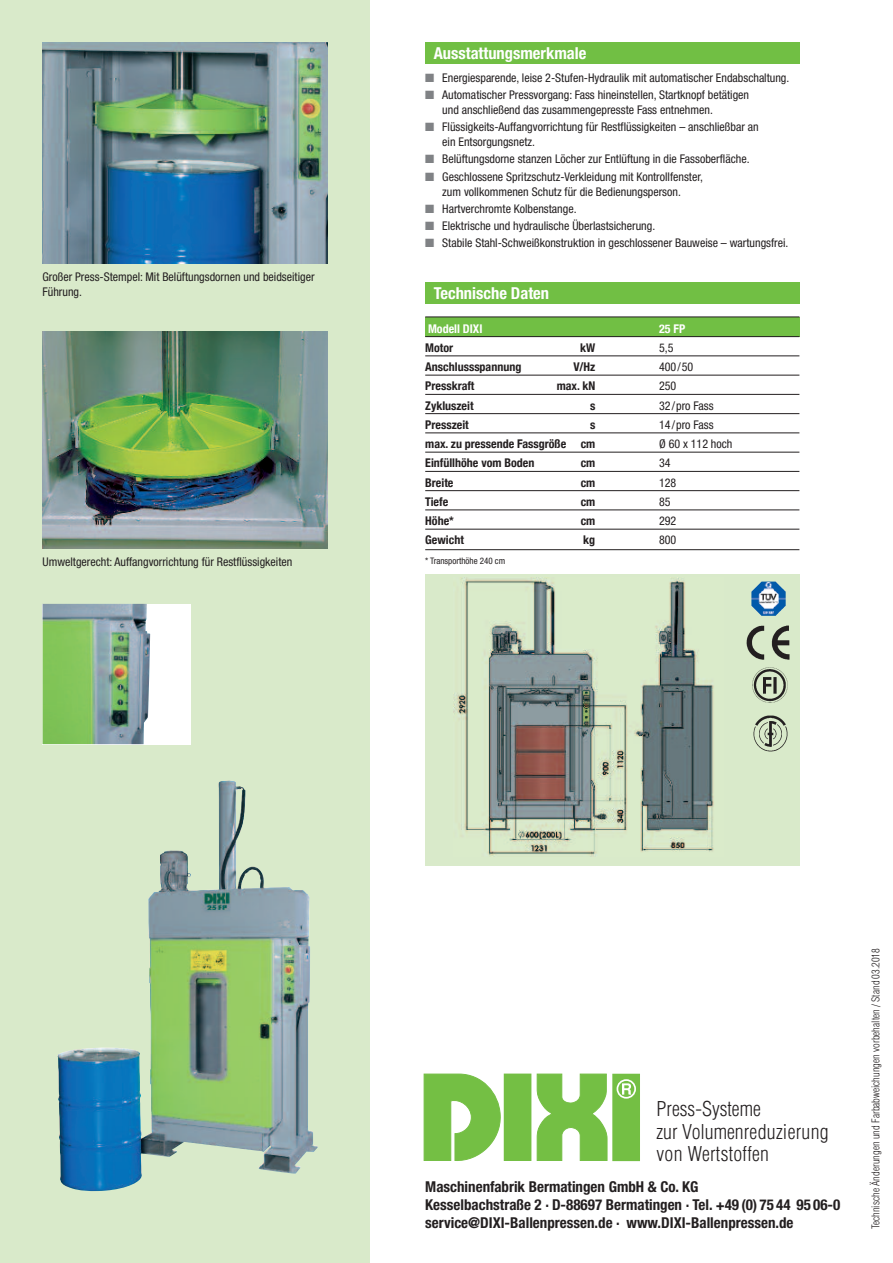
<style>
.page{position:relative;width:893px;height:1263px;background:#fff}
.page>*{position:absolute;margin:0;border:0;box-sizing:border-box;transform-origin:0 0}
.t1{font:300 condensed 19.95px/23px "Helvetica";letter-spacing:.015em;color:#231f20}
.t2{font:700 condensed 16.5px "Helvetica Neue";color:#fff}
.t3{font:700 condensed 15px/18px "Helvetica Neue";color:#231f20}
.t4{font:condensed 12px/15px "Helvetica Neue";color:#231f20}
.t5{font:700 condensed 12px "Helvetica Neue";color:#231f20}
.t6{font:700 condensed 12px "Helvetica Neue";color:#fff}
.t7{font:300 condensed 10.5px "Helvetica";color:#231f20}
.t8{font:condensed 9px "Helvetica Neue";color:#231f20}
.s1{color:#808285}
</style>
<div class="page">
<div style="left:0;top:0;width:370px;height:1263px;background:#d9eaca"></div>
<div style="left:425px;top:318px;width:374px;height:19px;background:#71bf44"></div>
<hr style="left:425px;top:317px;width:374px;height:1px;background:#231f20">
<hr style="left:425px;top:336px;width:374px;height:1px;background:#231f20">
<hr style="left:425px;top:356px;width:374px;height:1px;background:#231f20">
<hr style="left:425px;top:375px;width:374px;height:1px;background:#231f20">
<hr style="left:425px;top:394px;width:374px;height:1px;background:#231f20">
<hr style="left:425px;top:413px;width:374px;height:1px;background:#231f20">
<hr style="left:425px;top:433px;width:374px;height:1px;background:#231f20">
<hr style="left:425px;top:452px;width:374px;height:1px;background:#231f20">
<hr style="left:425px;top:471px;width:374px;height:1px;background:#231f20">
<hr style="left:425px;top:490px;width:374px;height:1px;background:#231f20">
<hr style="left:425px;top:510px;width:374px;height:1px;background:#231f20">
<hr style="left:425px;top:529px;width:374px;height:1px;background:#231f20">
<hr style="left:425px;top:549px;width:374px;height:1px;background:#231f20">
<div style="left:425px;top:43px;width:374px;height:21px;background:#71bf44"></div>
<div style="left:425px;top:283px;width:374px;height:21px;background:#71bf44"></div>
<img style="left:57px;top:780px;width:261px;height:411px">
<img style="left:43px;top:43px;width:284px;height:221px">
<img style="left:43px;top:332px;width:284px;height:216px">
<div style="left:43px;top:604px;width:148px;height:140px;background:#fff"></div>
<img style="left:43px;top:604px;width:107px;height:140px">
<div style="left:425px;top:574px;width:374px;height:291px;background:#d9eaca"></div>
<img style="left:751px;top:582px;width:35px;height:34px">
<img style="left:753px;top:668px;width:34px;height:34px">
<img style="left:753px;top:716px;width:35px;height:35px">
<img style="left:747px;top:626px;width:43px;height:34px">
<img style="left:454px;top:577px;width:260px;height:280px">
<svg style="left:424px;top:1074px;width:77px;height:87px"></svg>
<div style="left:504px;top:1074px;width:27px;height:86px;background:#74bf44"></div>
<svg style="left:537px;top:1074px;width:70px;height:87px"></svg>
<div style="left:613px;top:1074px;width:26px;height:86px;background:#74bf44"></div>
<div style="left:613px;top:1074px;width:27px;height:87px;border:1px solid #74bf44"></div>
<div style="left:617px;top:1079px;width:19px;height:19px;border:2px solid #fff;border-radius:50%"></div>
<svg style="left:622px;top:1083px;width:9px;height:11px"></svg>
<p class="t4" style="left:43px;top:270px;width:274px">Großer Press-Stempel: Mit Belüftungsdornen und beidseitiger<br>Führung.</p>
<p class="t4" style="left:43px;top:555px;width:251px">Umweltgerecht: Auffangvorrichtung für Restflüssigkeiten</p>
<h2 class="t2" style="left:434px;top:47px;width:154px">Ausstattungsmerkmale</h2>
<p class="t4" style="left:425px;top:71px;width:366px"><span class="s1">■</span> Energiesparende, leise 2-Stufen-Hydraulik mit automatischer Endabschaltung.</p>
<p class="t4" style="left:442px;top:88px;width:308px;text-indent:-17px"><span class="s1">■</span> Automatischer Pressvorgang: Fass hineinstellen, Startknopf betätigen und anschließend das zusammengepresste Fass entnehmen.</p>
<p class="t4" style="left:442px;top:121px;width:318px;text-indent:-17px"><span class="s1">■</span> Flüssigkeits-Auffangvorrichtung für Restflüssigkeiten – anschließbar an ein Entsorgungsnetz.</p>
<p class="t4" style="left:425px;top:153px;width:326px"><span class="s1">■</span> Belüftungsdorne stanzen Löcher zur Entlüftung in die Fassoberfläche.</p>
<p class="t4" style="left:425px;top:170px;width:279px;text-align:center"><span class="s1">■</span> Geschlossene Spritzschutz-Verkleidung mit Kontrollfenster, zum vollkommenen Schutz für die Bedienungsperson.</p>
<p class="t4" style="left:425px;top:202px;width:153px"><span class="s1">■</span> Hartverchromte Kolbenstange.</p>
<p class="t4" style="left:425px;top:219px;width:231px"><span class="s1">■</span> Elektrische und hydraulische Überlastsicherung.</p>
<p class="t4" style="left:425px;top:236px;width:365px"><span class="s1">■</span> Stabile Stahl-Schweißkonstruktion in geschlossener Bauweise – wartungsfrei.</p>
<h2 class="t2" style="left:434px;top:287px;width:117px">Technische Daten</h2>
<p class="t6" style="left:428px;top:321px;width:56px">Modell DIXI</p>
<p class="t6" style="left:659px;top:321px;width:28px">25 FP</p>
<p class="t5" style="left:425px;top:340px;width:29px">Motor</p>
<p class="t5" style="left:580px;top:340px;width:17px">kW</p>
<p class="t4" style="left:659px;top:341px;width:16px">5,5</p>
<p class="t5" style="left:425px;top:359px;width:98px">Anschlussspannung</p>
<p class="t5" style="left:573px;top:359px;width:23px">V/Hz</p>
<p class="t4" style="left:659px;top:360px;width:36px">400/50</p>
<p class="t5" style="left:425px;top:379px;width:51px">Presskraft</p>
<p class="t5" style="left:557px;top:379px;width:40px">max. kN</p>
<p class="t4" style="left:659px;top:380px;width:19px">250</p>
<p class="t5" style="left:425px;top:398px;width:50px">Zykluszeit</p>
<p class="t5" style="left:590px;top:398px;width:7px">s</p>
<p class="t4" style="left:659px;top:399px;width:56px">32/pro Fass</p>
<p class="t5" style="left:425px;top:417px;width:45px">Presszeit</p>
<p class="t5" style="left:590px;top:417px;width:7px">s</p>
<p class="t4" style="left:659px;top:418px;width:56px">14/pro Fass</p>
<p class="t5" style="left:425px;top:436px;width:172px">max. zu pressende Fassgröße cm</p>
<p class="t4" style="left:659px;top:437px;width:75px">Ø 60 x 112 hoch</p>
<p class="t5" style="left:425px;top:456px;width:111px">Einfüllhöhe vom Boden</p>
<p class="t5" style="left:581px;top:456px;width:16px">cm</p>
<p class="t4" style="left:659px;top:457px;width:13px">34</p>
<p class="t5" style="left:425px;top:475px;width:30px">Breite</p>
<p class="t5" style="left:581px;top:475px;width:16px">cm</p>
<p class="t4" style="left:659px;top:476px;width:19px">128</p>
<p class="t5" style="left:425px;top:494px;width:25px">Tiefe</p>
<p class="t5" style="left:581px;top:494px;width:16px">cm</p>
<p class="t4" style="left:659px;top:495px;width:13px">85</p>
<p class="t5" style="left:425px;top:513px;width:30px">Höhe*</p>
<p class="t5" style="left:581px;top:513px;width:16px">cm</p>
<p class="t4" style="left:659px;top:514px;width:19px">292</p>
<p class="t5" style="left:425px;top:533px;width:40px">Gewicht</p>
<p class="t5" style="left:583px;top:533px;width:13px">kg</p>
<p class="t4" style="left:659px;top:534px;width:19px">800</p>
<p class="t8" style="left:425px;top:557px;width:82px">* Transporthöhe 240 cm</p>
<h1 class="t1" style="left:657px;top:1097px;width:174px">Press-Systeme<br>zur Volumenreduzierung von Wertstoffen</h1>
<p class="t3" style="left:425px;top:1179px;width:417px">Maschinenfabrik Bermatingen GmbH &amp; Co. KG<br>Kesselbachstraße 2 . D-88697 Bermatingen . Tel. +49 (0) 75 44 95 06-0 service@DIXI-Ballenpressen.de . www.DIXI-Ballenpressen.de</p>
<p class="t7" style="left:870px;top:1229px;width:282px;rotate:-90deg">Technische Änderungen und Farbabweichungen vorbehalten / Stand 03.2018</p>
</div>
